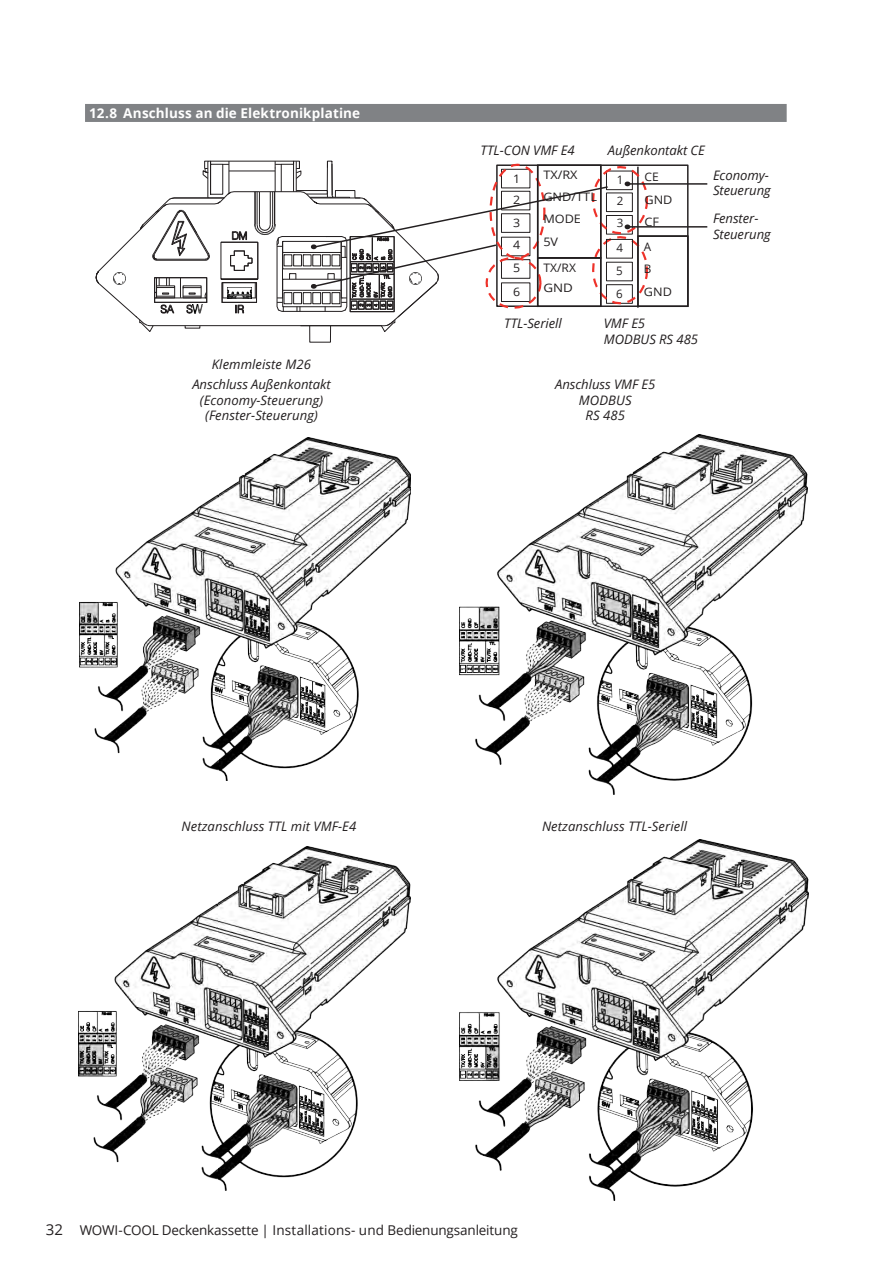
<style>
.page{position:relative;width:893px;height:1263px;background:#fff}
.page>*{position:absolute;margin:0;border:0;box-sizing:border-box;transform-origin:0 0}
.t1{font:13.5px "Open Sans";letter-spacing:-.01em;color:#231f20}
.t2{font:700 13.5px "Open Sans";letter-spacing:.01em;color:#fff}
.t3{font:italic 13.05px/15.8px "Open Sans";letter-spacing:-.005em;color:#231f20;text-align:center}
.t4{font:11.7px/22.5px "Open Sans";color:#231f20;scale:1.09 1}
.t5{font:11.7px/21.1px "Open Sans";color:#231f20}
.t6{font:11.7px/23px "Open Sans";color:#231f20;scale:1.06 1}
.s1{font-size:15px}
</style>
<div class="page">
<div style="left:85px;top:104px;width:702px;height:18px;background:#808285"></div>
<hr style="left:628px;top:226px;width:79px;height:2px;background:#231f20">
<hr style="left:628px;top:183px;width:79px;height:2px;background:#231f20">
<img style="left:459px;top:434px;width:349px;height:360px">
<img style="left:79px;top:847px;width:332px;height:344px">
<img style="left:459px;top:840px;width:349px;height:360px">
<img style="left:80px;top:438px;width:330px;height:342px">
<div style="left:637px;top:235px;width:52px;height:72px;border:1px solid #231f20"></div>
<svg style="left:95px;top:161px;width:554px;height:182px"></svg>
<p class="t2" style="left:89px;top:103px;width:272px">12.8 Anschluss an die Elektronikplatine</p>
<p class="t3" style="left:192px;top:354px;width:140px;line-height:20.1px">Klemmleiste M26<br>Anschluss Außenkontakt</p>
<p class="t3" style="left:200px;top:392px;width:125px">(Economy-Steuerung) (Fenster-Steuerung)</p>
<p class="t3" style="left:481px;top:142px;width:95px">TTL-CON VMF E4</p>
<p class="t3" style="left:608px;top:142px;width:98px">Außenkontakt CE</p>
<p class="t6" style="left:513px;top:168px;width:8px;line-height:21px">1<br>2</p>
<p class="t6" style="left:513px;top:211px;width:8px;text-align:justify">3<br>4<br>5</p>
<p class="t6" style="left:513px;top:280px;width:8px">6</p>
<p class="t4" style="left:543px;top:163px;width:51px">TX/RX<br>GND/TTL<br>MODE<br>5V</p>
<p class="t5" style="left:543px;top:257px;width:34px;line-height:20px">TX/RX<br>GND</p>
<p class="t5" style="left:617px;top:169px;width:8px">1<br>2</p>
<p class="t5" style="left:617px;top:212px;width:8px">3</p>
<p class="t5" style="left:616px;top:258px;width:8px;line-height:23.4px">5<br>6</p>
<p class="t5" style="left:616px;top:237px;width:8px">4</p>
<p class="t5" style="left:644px;top:166px;width:16px">CE</p>
<p class="t4" style="left:644px;top:189px;width:27px;line-height:21.9px">GND<br>CF</p>
<p class="t5" style="left:644px;top:235px;width:9px;line-height:22.2px">A<br>B</p>
<p class="t4" style="left:644px;top:280px;width:27px">GND</p>
<p class="t3" style="left:504px;top:315px;width:59px">TTL-Seriell</p>
<p class="t3" style="left:604px;top:315px;width:96px;text-align:left">VMF E5<br>MODBUS RS 485</p>
<p class="t3" style="left:555px;top:376px;width:102px">Anschluss VMF E5<br>MODBUS<br>RS 485</p>
<p class="t3" style="left:713px;top:167px;width:59px;text-align:left">Economy-<br>Steuerung</p>
<p class="t3" style="left:713px;top:210px;width:59px;text-align:left">Fenster-<br>Steuerung</p>
<p class="t3" style="left:182px;top:818px;width:176px">Netzanschluss TTL mit VMF-E4</p>
<p class="t3" style="left:542px;top:818px;width:147px">Netzanschluss TTL-Seriell</p>
<p class="t1" style="left:46px;top:1221px;width:474px"><span class="s1">32</span> WOWI-COOL Deckenkassette | Installations- und Bedienungsanleitung</p>
</div>
